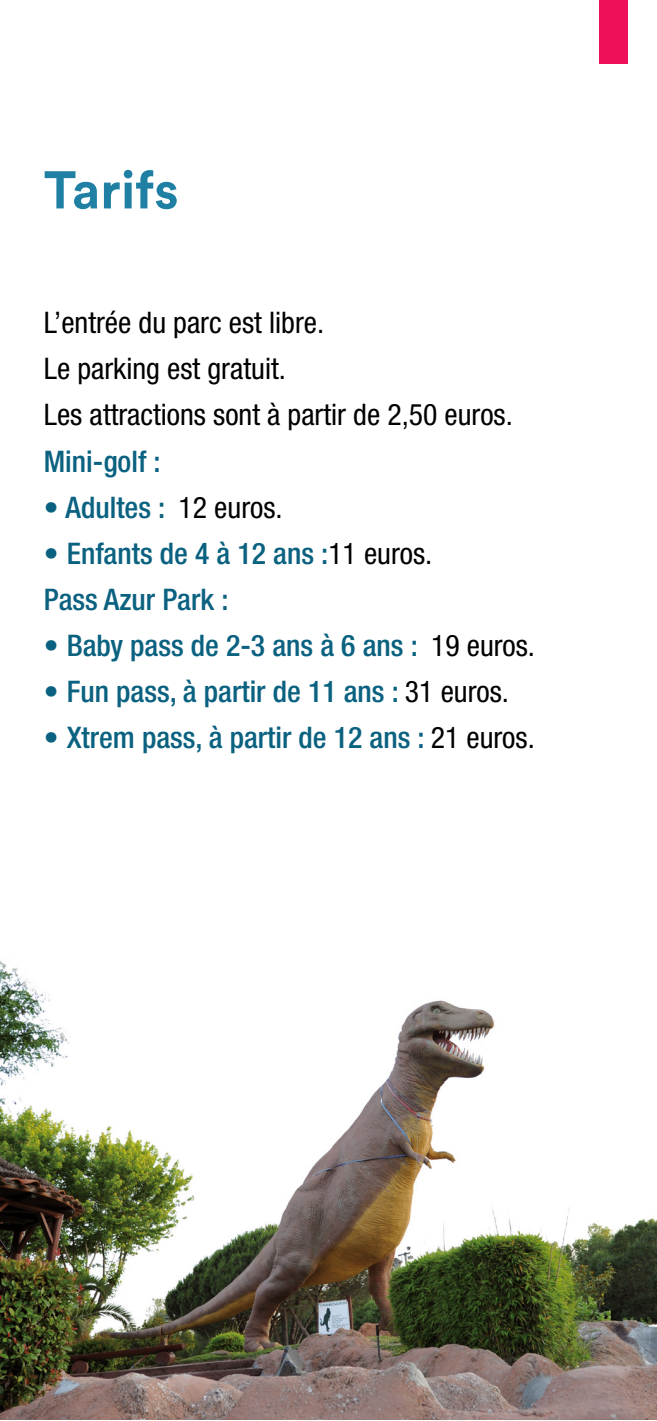
<style>
.page{position:relative;width:657px;height:1421px;background:#fff}
.page>*{position:absolute;margin:0;border:0;box-sizing:border-box;transform-origin:0 0}
.t1{font:700 52.5px "Circular Std";color:#2080a4}
.t2{font:500 condensed 29.75px "Helvetica Neue LT Pro";color:#0a6180}
.t3{font:condensed 29.75px "Helvetica Neue LT Pro";color:#000}
.s1{font-weight:400;color:#000}
</style>
<div class="page">
<img style="left:0;top:960px;width:656px;height:460px">
<div style="left:598px;top:0;width:29px;height:63px;background:#ee1059"></div>
<p class="t1" style="left:44px;top:156px;width:136px">Tarifs</p>
<p class="t3" style="left:44px;top:306px;width:282px">L’entrée du parc est libre.</p>
<p class="t3" style="left:44px;top:352px;width:243px">Le parking est gratuit.</p>
<p class="t3" style="left:44px;top:398px;width:470px">Les attractions sont à partir de 2,50 euros.</p>
<p class="t2" style="left:44px;top:443px;width:118px">Mini-golf :</p>
<p class="t2" style="left:44px;top:489px;width:240px">• Adultes : <span class="s1">12 euros.</span></p>
<p class="t2" style="left:44px;top:535px;width:390px">• Enfants de 4 à 12 ans :<span class="s1">11 euros.</span></p>
<p class="t2" style="left:44px;top:582px;width:186px">Pass Azur Park :</p>
<p class="t2" style="left:44px;top:628px;width:492px">• Baby pass de 2-3 ans à 6 ans : <span class="s1">19 euros.</span></p>
<p class="t2" style="left:44px;top:674px;width:466px">• Fun pass, à partir de 11 ans : <span class="s1">31 euros.</span></p>
<p class="t2" style="left:44px;top:720px;width:492px">• Xtrem pass, à partir de 12 ans : <span class="s1">21 euros.</span></p>
</div>
